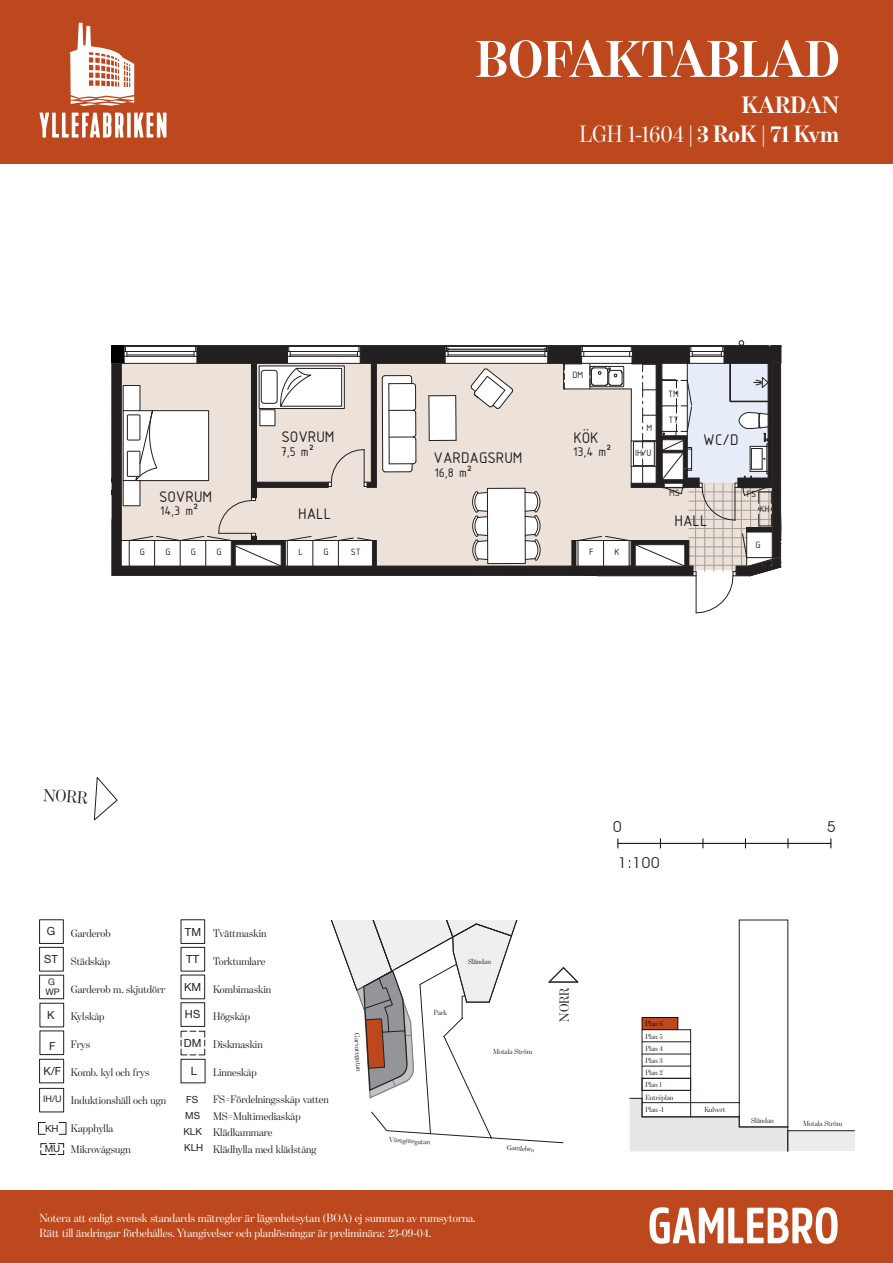
<style>
.page{position:relative;width:893px;height:1263px;background:#fff}
.page>*{position:absolute;margin:0;border:0;box-sizing:border-box;transform-origin:0 0}
.t1{font:700 52.5px "Benton Mod Disp";color:#fff}
.t2{font:700 24px "Benton Mod Disp";color:#fff}
.t3{font:17.4px "Benton Mod Disp";color:#231f20}
.t4{font:16.65px "ISOCPEUR";letter-spacing:-.005em;color:#231f20}
.t5{font:15px "Avant Garde IT Cby BT";color:#1e1d1d}
.t6{font:13.65px "ISOCPEUR";letter-spacing:-.005em;color:#231f20}
.t7{font:13.5px "Benton Mod Disp";color:#231f20}
.t8{font:12px/14.4px "Benton Mod Disp";color:#fff}
.t9{font:11.1px/16.5px "Benton Mod Disp";color:#231f20}
.t10{font:11.1px "Helvetica Neue LT Com";color:#231f20}
.t11{font:9.9px "ISOCPEUR";color:#231f20}
.t12{font:9.75px/16px "Helvetica Neue LT Com";color:#231f20}
.t13{font:9px/9.8px "Helvetica Neue LT Com";color:#231f20}
.t14{font:7.5px "Benton Mod Disp";color:#231f20}
.s1{font-weight:400}
</style>
<div class="page">
<svg style="left:181px;top:919px;width:24px;height:136px"></svg>
<svg style="left:39px;top:919px;width:25px;height:52px"></svg>
<svg style="left:41px;top:1143px;width:23px;height:12px"></svg>
<svg style="left:40px;top:1003px;width:24px;height:52px"></svg>
<div style="left:0;top:0;width:893px;height:164px;background:#be481d"></div>
<div style="left:0;top:1191px;width:893px;height:72px;background:#be481d"></div>
<hr style="left:618px;top:843px;width:213px;height:1px;background:#000001">
<svg style="left:94px;top:777px;width:24px;height:44px"></svg>
<svg style="left:678px;top:1017px;width:1px;height:12px"></svg>
<hr style="left:642px;top:1017px;width:1px;height:100px;background:#231f20">
<hr style="left:690px;top:1030px;width:1px;height:87px;background:#231f20">
<hr style="left:642px;top:1029px;width:49px;height:1px;background:#231f20">
<hr style="left:642px;top:1041px;width:49px;height:1px;background:#231f20">
<hr style="left:642px;top:1054px;width:49px;height:1px;background:#231f20">
<hr style="left:642px;top:1066px;width:49px;height:1px;background:#231f20">
<hr style="left:739px;top:920px;width:1px;height:207px;background:#231f20">
<hr style="left:788px;top:920px;width:1px;height:207px;background:#231f20">
<div style="left:788px;top:1131px;width:66px;height:20px;background:#ececed"></div>
<hr style="left:788px;top:1130px;width:66px;height:1px;background:#231f20">
<hr style="left:642px;top:1078px;width:49px;height:1px;background:#231f20">
<hr style="left:642px;top:1090px;width:49px;height:1px;background:#231f20">
<svg style="left:630px;top:1098px;width:159px;height:53px"></svg>
<hr style="left:739px;top:920px;width:49px;height:1px;background:#231f20">
<svg style="left:112px;top:340px;width:670px;height:274px"></svg>
<div style="left:642px;top:1017px;width:36px;height:13px;background:#be481d"></div>
<svg style="left:38px;top:1122px;width:28px;height:12px"></svg>
<svg style="left:649px;top:1207px;width:189px;height:37px"></svg>
<svg style="left:40px;top:113px;width:84px;height:25px"></svg>
<svg style="left:127px;top:113px;width:4px;height:25px"></svg>
<svg style="left:134px;top:113px;width:32px;height:25px"></svg>
<svg style="left:70px;top:23px;width:64px;height:83px"></svg>
<div style="left:39px;top:1059px;width:25px;height:24px;border:1px solid #231f20"></div>
<div style="left:39px;top:1088px;width:25px;height:24px;border:1px solid #231f20"></div>
<div style="left:39px;top:975px;width:25px;height:24px;border:1px solid #231f20"></div>
<svg style="left:330px;top:920px;width:248px;height:223px"></svg>
<h1 class="t1" style="left:476px;top:30px;width:365px">BOFAKTABLAD</h1>
<p class="t2" style="left:742px;top:92px;width:99px">KARDAN</p>
<p class="t2" style="left:579px;top:121px;width:261px"><span class="s1">LGH 1-1604</span> | 3 RoK | 71 Kvm</p>
<p class="t11" style="left:572px;top:368px;width:12px">DM</p>
<p class="t11" style="left:668px;top:387px;width:12px">TM</p>
<p class="t11" style="left:668px;top:413px;width:12px">TT</p>
<p class="t4" style="left:282px;top:426px;width:54px">SOVRUM</p>
<p class="t6" style="left:281px;top:442px;width:35px">7,5 m²</p>
<p class="t4" style="left:433px;top:447px;width:90px">VARDAGSRUM</p>
<p class="t6" style="left:435px;top:463px;width:39px">16,8 m²</p>
<p class="t4" style="left:573px;top:427px;width:27px">KÖK</p>
<p class="t6" style="left:573px;top:443px;width:40px">13,4 m²</p>
<p class="t11" style="left:646px;top:422px;width:7px">M</p>
<p class="t11" style="left:635px;top:447px;width:18px">IH/U</p>
<p class="t4" style="left:703px;top:429px;width:37px">WC/D</p>
<p class="t4" style="left:159px;top:486px;width:55px">SOVRUM</p>
<p class="t6" style="left:160px;top:502px;width:40px">14,3 m²</p>
<p class="t4" style="left:298px;top:503px;width:35px">HALL</p>
<p class="t11" style="left:669px;top:487px;width:12px">MS</p>
<p class="t4" style="left:675px;top:510px;width:35px">HALL</p>
<p class="t11" style="left:747px;top:487px;width:11px">FS</p>
<p class="t11" style="left:759px;top:503px;width:12px">KH</p>
<p class="t11" style="left:140px;top:545px;width:7px">G</p>
<p class="t11" style="left:165px;top:545px;width:7px">G</p>
<p class="t11" style="left:191px;top:545px;width:7px">G</p>
<p class="t11" style="left:217px;top:545px;width:7px">G</p>
<p class="t11" style="left:298px;top:545px;width:6px">L</p>
<p class="t11" style="left:324px;top:545px;width:7px">G</p>
<p class="t11" style="left:351px;top:546px;width:12px">ST</p>
<p class="t11" style="left:589px;top:545px;width:6px">F</p>
<p class="t11" style="left:614px;top:545px;width:7px">K</p>
<p class="t11" style="left:755px;top:539px;width:7px">G</p>
<h3 class="t3" style="left:44px;top:785px;width:46px;rotate:4deg">NORR</h3>
<p class="t10" style="left:47px;top:924px;width:10px">G</p>
<p class="t10" style="left:44px;top:952px;width:15px">ST</p>
<p class="t10" style="left:185px;top:925px;width:18px">TM</p>
<p class="t10" style="left:186px;top:952px;width:14px">TT</p>
<p class="t10" style="left:184px;top:980px;width:19px">KM</p>
<p class="t10" style="left:185px;top:1007px;width:17px">HS</p>
<p class="t10" style="left:184px;top:1036px;width:19px">DM</p>
<p class="t9" style="left:71px;top:925px;width:41px">Garderob</p>
<p class="t9" style="left:71px;top:953px;width:41px">Städskåp</p>
<p class="t9" style="left:71px;top:981px;width:96px">Garderob m. skjutdörr</p>
<p class="t9" style="left:71px;top:1008px;width:35px">Kylskåp</p>
<p class="t9" style="left:71px;top:1036px;width:21px">Frys</p>
<p class="t9" style="left:71px;top:1064px;width:80px">Komb. kyl och frys</p>
<p class="t9" style="left:71px;top:1092px;width:97px">Induktionshäll och ugn</p>
<p class="t9" style="left:71px;top:1118px;width:62px;line-height:21px">Kapphylla<br>Mikrovågsugn</p>
<p class="t13" style="left:46px;top:976px;width:16px">G<br>WP</p>
<p class="t10" style="left:47px;top:1008px;width:9px">K</p>
<p class="t10" style="left:49px;top:1039px;width:8px">F</p>
<p class="t10" style="left:44px;top:1064px;width:19px">K/F</p>
<p class="t13" style="left:43px;top:1094px;width:20px">IH/U</p>
<p class="t10" style="left:191px;top:1064px;width:8px">L</p>
<p class="t12" style="left:185px;top:1091px;width:16px">FS<br>MS</p>
<p class="t12" style="left:184px;top:1140px;width:20px">KLH</p>
<p class="t12" style="left:45px;top:1120px;width:15px">KH</p>
<p class="t12" style="left:183px;top:1124px;width:20px">KLK</p>
<p class="t12" style="left:45px;top:1140px;width:17px">MU</p>
<p class="t9" style="left:213px;top:925px;width:55px">Tvättmaskin</p>
<p class="t9" style="left:213px;top:953px;width:54px">Torktumlare</p>
<p class="t9" style="left:213px;top:981px;width:60px">Kombimaskin</p>
<p class="t9" style="left:213px;top:1008px;width:39px">Högskåp</p>
<p class="t9" style="left:213px;top:1036px;width:51px">Diskmaskin</p>
<p class="t9" style="left:213px;top:1064px;width:45px">Linneskåp</p>
<p class="t9" style="left:213px;top:1091px;width:117px">FS=Fördelningsskåp vatten<br>MS=Multimediaskåp<br>Klädkammare<br>Klädhylla med klädstång</p>
<p class="t14" style="left:361px;top:1033px;width:40px;rotate:87deg">Garvaregatan</p>
<p class="t14" style="left:434px;top:1008px;width:15px">Park</p>
<p class="t14" style="left:468px;top:957px;width:24px">Sländan</p>
<p class="t14" style="left:493px;top:1048px;width:40px">Motala Ström</p>
<p class="t14" style="left:389px;top:1135px;width:43px;rotate:4deg">Västgötegatan</p>
<p class="t14" style="left:507px;top:1143px;width:29px;rotate:4deg">Gamlebro</p>
<p class="t8" style="left:40px;top:1211px;width:438px">Notera att enligt svensk standards mätregler är lägenhetsytan (BOA) ej summan av rumsytorna.<br>Rätt till ändringar förbehålles. Ytangivelser och planlösningar är preliminära: 23-09-04.</p>
<p class="t7" style="left:557px;top:1022px;width:36px;rotate:-90deg">NORR</p>
<h3 class="t5" style="left:613px;top:817px;width:10px">0</h3>
<h3 class="t5" style="left:827px;top:817px;width:10px">5</h3>
<h3 class="t5" style="left:618px;top:853px;width:43px">1:100</h3>
<p class="t11" style="left:602px;top:823px;width:18px">IH/U</p>
<p class="t14" style="left:645px;top:1020px;width:19px">Plan 6</p>
<p class="t14" style="left:645px;top:1032px;width:19px">Plan 5</p>
<p class="t14" style="left:645px;top:1044px;width:19px">Plan 4</p>
<p class="t14" style="left:645px;top:1057px;width:19px">Plan 3</p>
<p class="t14" style="left:645px;top:1068px;width:19px">Plan 2</p>
<p class="t14" style="left:645px;top:1080px;width:18px">Plan 1</p>
<p class="t14" style="left:645px;top:1106px;width:20px">Plan -1</p>
<p class="t14" style="left:704px;top:1106px;width:23px">Kulvert</p>
<p class="t14" style="left:645px;top:1093px;width:30px">Entréplan</p>
<p class="t14" style="left:751px;top:1116px;width:24px">Sländan</p>
<p class="t14" style="left:803px;top:1119px;width:40px">Motala Ström</p>
</div>
